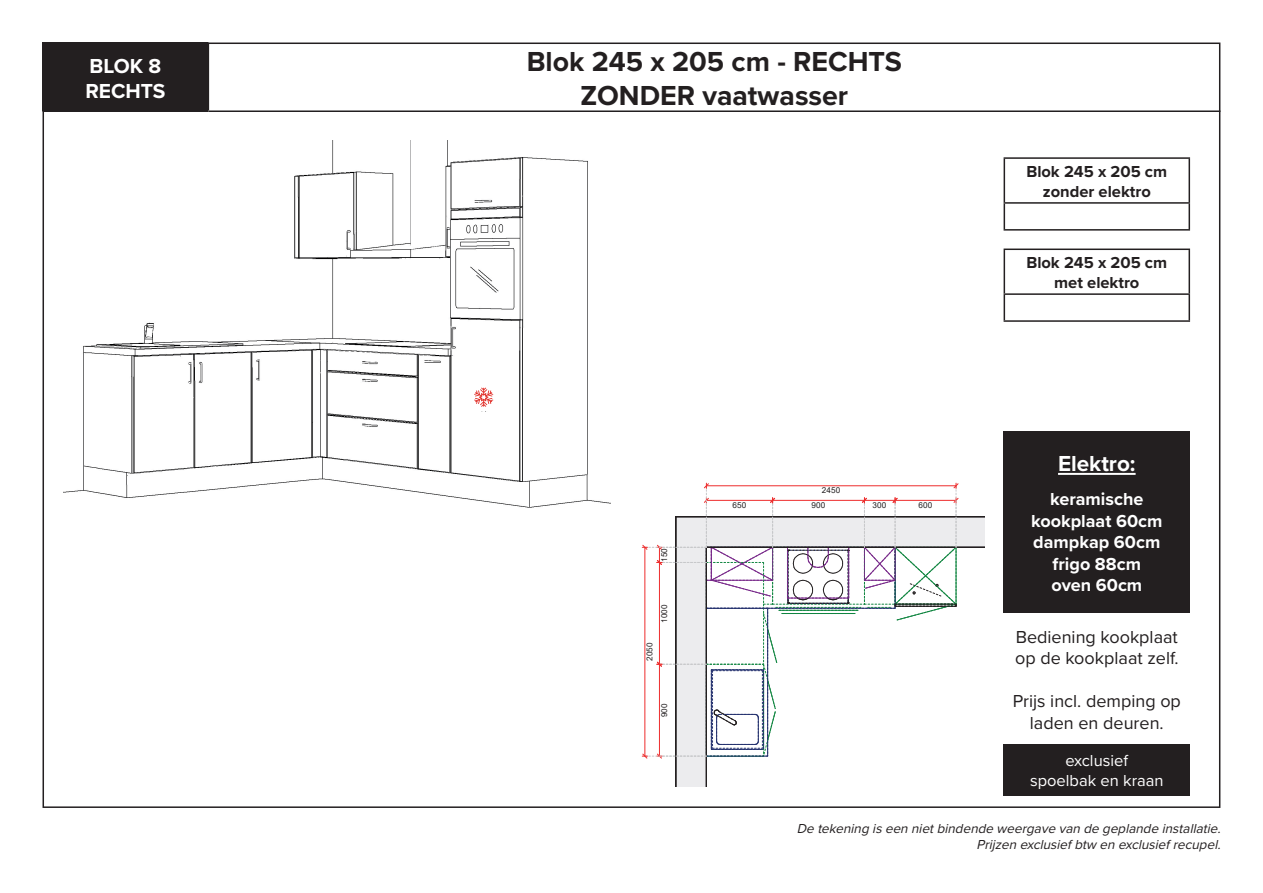
<style>
.page{position:relative;width:1263px;height:893px;background:#fff}
.page>*{position:absolute;margin:0;border:0;box-sizing:border-box;transform-origin:0 0}
.t1{font:700 28.5px/34.2px "Proxima Nova";color:#231f20;text-align:center}
.t2{font:700 22.5px "Proxima Nova";color:#fff}
.t3{font:700 21px/25.2px "Proxima Nova";color:#fff}
.t4{font:18px/21.6px "Proxima Nova";color:#231f20}
.t5{font:700 18px/21.6px "Proxima Nova";color:#fff;text-align:center}
.t6{font:700 16.5px/19.8px "Proxima Nova";color:#231f20;text-align:center}
.t7{font:16.5px/19.8px "Proxima Nova";color:#fff;text-align:center}
.t8{font:italic 13.5px/16.2px "Proxima Nova";color:#231f20;text-align:right}
.t9{font:8.1px "Arial";letter-spacing:.015em;color:#231f20}
</style>
<div class="page">
<div style="left:43px;top:43px;width:165px;height:68px;background:#231f20"></div>
<hr style="left:208px;top:43px;width:1px;height:67px;background:#231f20">
<hr style="left:43px;top:110px;width:165px;height:2px;background:#231f20">
<hr style="left:208px;top:110px;width:1012px;height:2px;background:#231f20">
<div style="left:1003px;top:431px;width:187px;height:182px;background:#231f20"></div>
<hr style="left:1058px;top:473px;width:77px;height:2px;background:#fff">
<img style="left:64px;top:140px;width:546px;height:368px">
<svg style="left:676px;top:517px;width:308px;height:270px"></svg>
<hr style="left:706px;top:547px;width:1px;height:240px;background:#231f20">
<hr style="left:706px;top:547px;width:278px;height:1px;background:#231f20">
<hr style="left:676px;top:516px;width:308px;height:1px;background:#231f20">
<hr style="left:675px;top:517px;width:1px;height:270px;background:#231f20">
<svg style="left:642px;top:483px;width:317px;height:276px"></svg>
<div style="left:469px;top:381px;width:29px;height:30px;background:#fff"></div>
<svg style="left:474px;top:388px;width:19px;height:19px"></svg>
<div style="left:1003px;top:744px;width:187px;height:51px;background:#231f20"></div>
<hr style="left:1003px;top:157px;width:187px;height:2px;background:#231f20">
<hr style="left:1003px;top:159px;width:2px;height:43px;background:#231f20">
<hr style="left:1188px;top:159px;width:2px;height:43px;background:#231f20">
<hr style="left:1003px;top:202px;width:187px;height:2px;background:#231f20">
<hr style="left:1003px;top:204px;width:2px;height:25px;background:#231f20">
<hr style="left:1188px;top:204px;width:2px;height:25px;background:#231f20">
<hr style="left:1003px;top:229px;width:187px;height:2px;background:#231f20">
<hr style="left:1003px;top:249px;width:187px;height:1px;background:#231f20">
<hr style="left:1003px;top:250px;width:2px;height:43px;background:#231f20">
<hr style="left:1188px;top:250px;width:2px;height:43px;background:#231f20">
<hr style="left:1003px;top:293px;width:187px;height:2px;background:#231f20">
<hr style="left:1003px;top:295px;width:2px;height:25px;background:#231f20">
<hr style="left:1188px;top:295px;width:2px;height:25px;background:#231f20">
<hr style="left:1003px;top:320px;width:187px;height:2px;background:#231f20">
<h3 class="t3" style="left:85px;top:53px;width:82px">BLOK 8<br>RECHTS</h3>
<h1 class="t1" style="left:527px;top:44px;width:377px">Blok 245 x 205 cm - RECHTS<br>ZONDER vaatwasser</h1>
<p class="t9" style="left:822px;top:485px;width:20px">2450</p>
<p class="t9" style="left:659px;top:562px;width:15px;rotate:-90deg">150</p>
<p class="t9" style="left:644px;top:661px;width:20px;rotate:-90deg">2050</p>
<p class="t9" style="left:659px;top:623px;width:20px;rotate:-90deg">1000</p>
<p class="t9" style="left:659px;top:717px;width:15px;rotate:-90deg">900</p>
<p class="t9" style="left:733px;top:499px;width:15px">650</p>
<p class="t9" style="left:811px;top:499px;width:15px">900</p>
<p class="t9" style="left:873px;top:499px;width:15px">300</p>
<p class="t9" style="left:918px;top:499px;width:15px">600</p>
<p class="t6" style="left:1026px;top:161px;width:142px">Blok 245 x 205 cm zonder elektro</p>
<p class="t6" style="left:1026px;top:253px;width:142px">Blok 245 x 205 cm met elektro</p>
<h2 class="t2" style="left:1058px;top:446px;width:79px">Elektro:</h2>
<h3 class="t5" style="left:1031px;top:488px;width:133px">keramische kookplaat 60cm dampkap 60cm frigo 88cm oven 60cm</h3>
<h3 class="t4" style="left:1015px;top:625px;width:165px">Bediening kookplaat op de kookplaat zelf.</h3>
<h3 class="t4" style="left:1013px;top:690px;width:170px;text-align:center">Prijs incl. demping op laden en deuren.</h3>
<p class="t7" style="left:1030px;top:750px;width:135px">exclusief<br>spoelbak en kraan</p>
<p class="t8" style="left:797px;top:820px;width:429px">De tekening iseennietbindende weergave vande geplande installatie.<br>Prijzenexclusiefbtw enexclusiefrecupel.</p>
</div>
